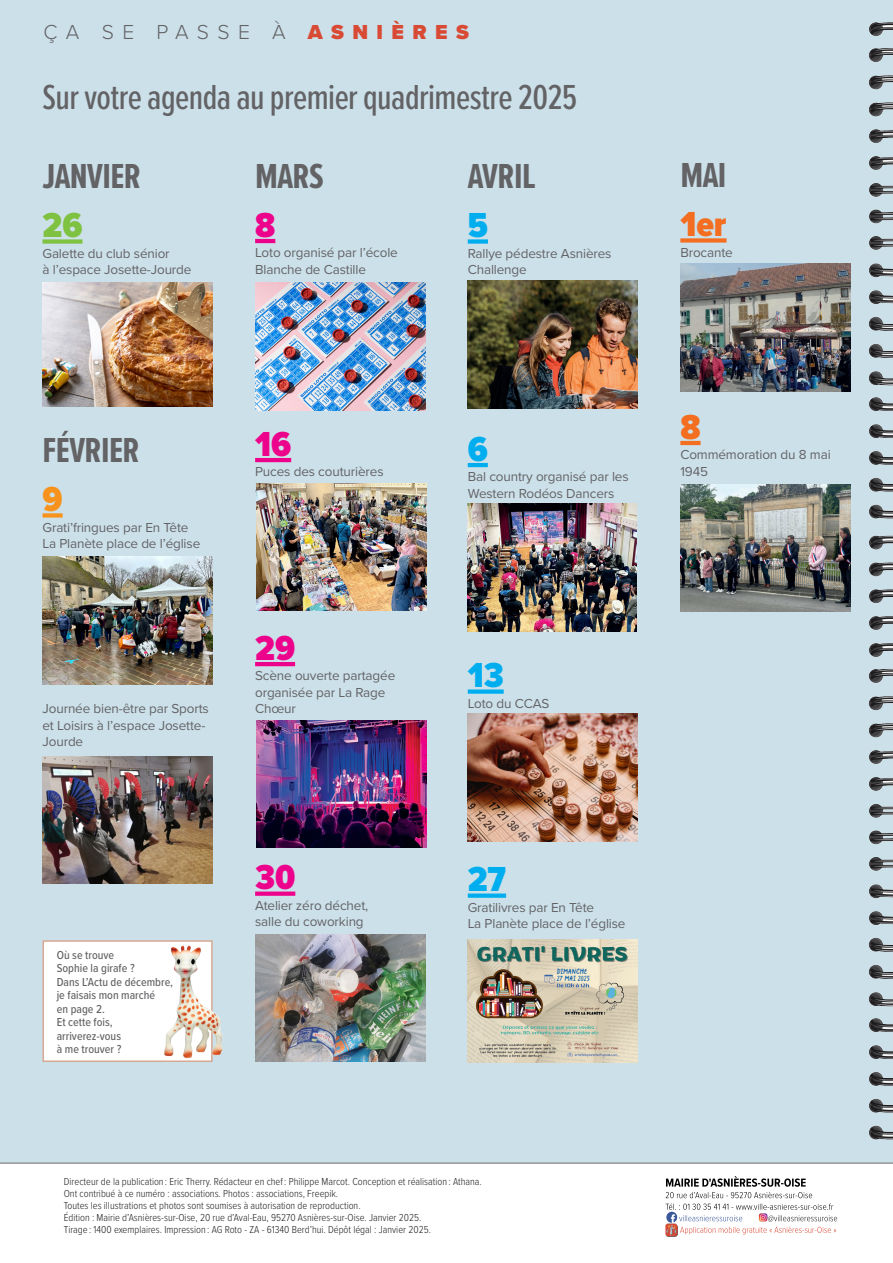
<style>
.page{position:relative;width:893px;height:1263px;background:#fff}
.page>*{position:absolute;margin:0;border:0;box-sizing:border-box;transform-origin:0 0}
.t1{font:500 36px "Proxima Nova Ex Cn";letter-spacing:-.015em;color:#636366}
.t2{font:700 36px "Proxima Nova Ex Cn";letter-spacing:-.015em;color:#636366}
.Titre{font:900 36px "Proxima Nova Cond";color:#ed028c}
.Titre-2{font:900 36px "Proxima Nova Cond";color:#00aeef}
.Titre-3{font:900 36px "Proxima Nova Cond";color:#f36e21}
.Titre-4{font:900 36px "Proxima Nova Cond";color:#7fc241}
.Titre-5{font:900 36px "Proxima Nova Cond";color:#f7931d}
.TEXTE{font:300 21px "Proxima Nova";letter-spacing:.4em;color:#636366}
.Titre-6{font:13.5px/16.5px "Proxima Nova";letter-spacing:-.01em;color:#636366}
.Titre-7{font:500 12px/13.5px "Proxima Nova Cond";color:#636366}
.TEXTE-2{font:300 10.5px/12px "Proxima Nova Cond";color:#231f20}
.t3{font:7.2px "Lullabies Text";letter-spacing:-.04em;color:#015aaa}
.s1{font-weight:900;color:#d94a35}
</style>
<div class="page">
<div style="left:0;top:0;width:893px;height:1162px;background:#cce0e9"></div>
<hr style="left:0;top:1162px;width:893px;height:2px;background:#939598">
<div style="left:43px;top:239px;width:39px;height:5px;background:#7fc241"></div>
<div style="left:680px;top:238px;width:47px;height:5px;background:#f36e21"></div>
<hr style="left:680px;top:441px;width:21px;height:4px;background:#f36e21">
<div style="left:43px;top:513px;width:20px;height:5px;background:#f7931d"></div>
<hr style="left:255px;top:239px;width:20px;height:4px;background:#ed028c">
<hr style="left:255px;top:458px;width:36px;height:4px;background:#ed028c">
<hr style="left:255px;top:662px;width:40px;height:4px;background:#ed028c">
<div style="left:255px;top:891px;width:40px;height:5px;background:#ed028c"></div>
<div style="left:468px;top:239px;width:20px;height:5px;background:#00aeef"></div>
<hr style="left:468px;top:463px;width:20px;height:4px;background:#00aeef">
<div style="left:468px;top:689px;width:36px;height:5px;background:#00aeef"></div>
<div style="left:468px;top:893px;width:38px;height:5px;background:#00aeef"></div>
<img style="left:850px;top:530px;width:43px;height:610px">
<img style="left:838px;top:22px;width:55px;height:508px">
<div style="left:43px;top:941px;width:169px;height:120px;background:#fff"></div>
<div style="left:43px;top:940px;width:170px;height:122px;border:2px solid #d6a993"></div>
<img style="left:132px;top:940px;width:91px;height:122px">
<svg style="left:665px;top:1176px;width:172px;height:60px"></svg>
<img style="left:468px;top:280px;width:170px;height:128px">
<img style="left:468px;top:939px;width:169px;height:123px">
<img style="left:468px;top:504px;width:168px;height:127px">
<img style="left:256px;top:483px;width:171px;height:128px">
<img style="left:256px;top:720px;width:171px;height:128px">
<img style="left:43px;top:756px;width:170px;height:128px">
<img style="left:43px;top:283px;width:170px;height:123px">
<img style="left:255px;top:283px;width:170px;height:127px">
<img style="left:468px;top:714px;width:170px;height:127px">
<img style="left:43px;top:557px;width:170px;height:127px">
<img style="left:680px;top:264px;width:170px;height:127px">
<img style="left:680px;top:484px;width:170px;height:128px">
<img style="left:255px;top:934px;width:170px;height:128px">
<p class="TEXTE" style="left:43px;top:16px;width:427px">ÇA SE PASSE À <span class="s1">ASNIÈRES</span></p>
<p class="t1" style="left:43px;top:71px;width:536px">Sur votre agenda au premier quadrimestre 2025</p>
<p class="t2" style="left:43px;top:150px;width:100px">JANVIER</p>
<p class="Titre-4" style="left:43px;top:199px;width:41px">26</p>
<p class="Titre-6" style="left:43px;top:244px;width:150px">Galette du club sénior<br>à l’espace Josette-Jourde</p>
<p class="t2" style="left:255px;top:150px;width:70px">MARS</p>
<p class="Titre" style="left:255px;top:198px;width:22px">8</p>
<p class="Titre-6" style="left:255px;top:244px;width:144px">Loto organisé par l’école<br>Blanche de Castille</p>
<p class="t2" style="left:468px;top:150px;width:69px">AVRIL</p>
<p class="Titre-2" style="left:468px;top:199px;width:22px">5</p>
<p class="Titre-6" style="left:468px;top:244px;width:145px">Rallye pédestre Asnières<br>Challenge</p>
<p class="t2" style="left:680px;top:149px;width:48px">MAI</p>
<p class="Titre-3" style="left:680px;top:197px;width:48px">1er</p>
<p class="Titre-6" style="left:680px;top:243px;width:54px">Brocante</p>
<p class="t2" style="left:43px;top:424px;width:99px">FÉVRIER</p>
<p class="Titre-5" style="left:43px;top:472px;width:22px">9</p>
<p class="Titre-6" style="left:43px;top:518px;width:159px">Grati’fringues par En Tête<br>La Planète place de l’église</p>
<p class="Titre-6" style="left:43px;top:700px;width:168px">Journée bien-être par Sports et Loisirs à l’espace Josette-<br>Jourde</p>
<p class="Titre" style="left:255px;top:417px;width:38px">16</p>
<p class="Titre-6" style="left:255px;top:463px;width:130px">Puces des couturières</p>
<p class="Titre" style="left:255px;top:621px;width:41px">29</p>
<p class="Titre-6" style="left:255px;top:667px;width:142px">Scène ouverte partagée organisée par La Rage<br>Chœur</p>
<p class="Titre-7" style="left:57px;top:947px;width:79px">Où se trouve<br>Sophie la girafe ?</p>
<p class="Titre-7" style="left:57px;top:974px;width:118px">Dans L’Actu de décembre,</p>
<p class="Titre-7" style="left:57px;top:988px;width:100px">je faisais mon marché</p>
<p class="Titre-7" style="left:57px;top:1001px;width:57px">en page 2.<br>Et cette fois,</p>
<p class="Titre-7" style="left:57px;top:1028px;width:66px">arriverez-vous à me trouver ?</p>
<p class="Titre" style="left:255px;top:851px;width:42px">30</p>
<p class="Titre-6" style="left:255px;top:896px;width:115px">Atelier zéro déchet, salle du coworking</p>
<p class="Titre-2" style="left:468px;top:422px;width:22px">6</p>
<p class="Titre-6" style="left:468px;top:468px;width:162px">Bal country organisé par les<br>Western Rodéos Dancers</p>
<p class="Titre-2" style="left:468px;top:649px;width:37px">13</p>
<p class="Titre-6" style="left:468px;top:694px;width:83px">Loto du CCAS</p>
<p class="Titre-2" style="left:468px;top:853px;width:40px">27</p>
<p class="Titre-6" style="left:468px;top:898px;width:159px">Gratilivres par En Tête<br>La Planète place de l’église</p>
<p class="t3" style="left:556px;top:967px;width:32px">DIMANCHE</p>
<p class="t3" style="left:556px;top:974px;width:35px">27 MAI 2025</p>
<p class="TEXTE-2" style="left:64px;top:1175px;width:419px">Directeur de la publication : Eric Therry. Rédacteur en chef : Philippe Marcot. Conception et réalisation : Athana.</p>
<p class="TEXTE-2" style="left:64px;top:1187px;width:276px">Ont contribué à ce numéro : associations. Photos : associations, Freepik.</p>
<p class="TEXTE-2" style="left:64px;top:1199px;width:359px">Toutes les illustrations et photos sont soumises à autorisation de reproduction.<br>Édition : Mairie d’Asnières-sur-Oise, 20 rue d’Aval-Eau, 95270 Asnières-sur-Oise. Janvier 2025.</p>
<p class="TEXTE-2" style="left:64px;top:1223px;width:369px">Tirage : 1400 exemplaires. Impression : AG Roto - ZA - 61340 Berd’hui. Dépôt légal : Janvier 2025.</p>
<p class="Titre-3" style="left:680px;top:400px;width:22px">8</p>
<p class="Titre-6" style="left:680px;top:446px;width:152px">Commémoration du 8 mai<br>1945</p>
</div>
